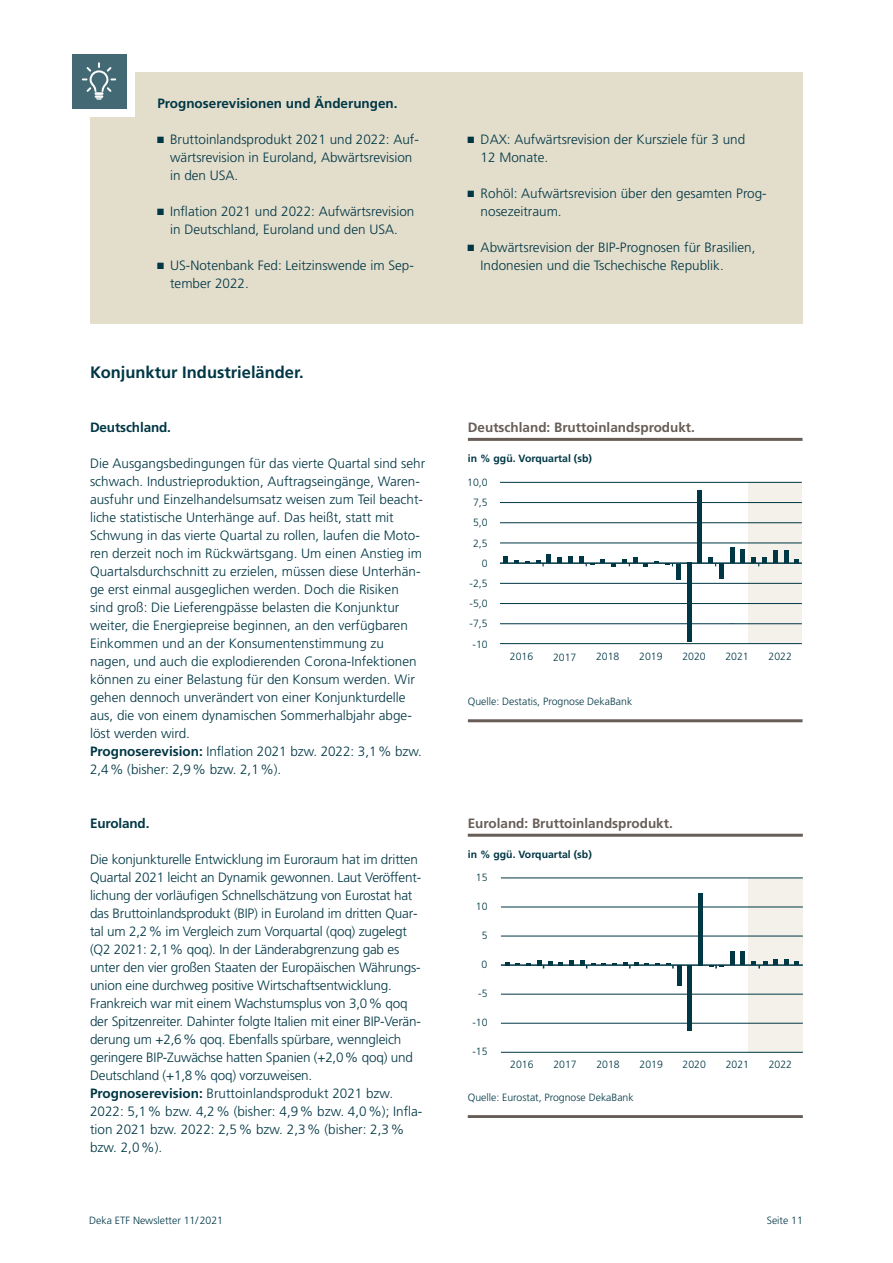
<style>
.page{position:relative;width:893px;height:1263px;background:#fff}
.page>*{position:absolute;margin:0;border:0;box-sizing:border-box;transform-origin:0 0}
.t1{font:700 16.5px "Deka Frutiger OTPS";color:#003745}
.t2{font:300 13.5px/18px "Deka Frutiger OTPS";color:#003745}
.t3{font:700 13.5px "Deka Frutiger OTPS";color:#003745}
.t4{font:700 13.5px "Deka Frutiger OTPS";color:#685d57}
.t5{font:700 13.5px "Deka Frutiger OTPS";color:#675d57}
.t6{font:300 10.5px "Deka Frutiger OTPS";color:#003745}
.t7{font:700 10.5px "Deka Frutiger OTPS";color:#003745}
.s1{font-weight:700}
</style>
<div class="page">
<div style="left:749px;top:482px;width:53px;height:162px;background:#f4f1ea"></div>
<hr style="left:468px;top:719px;width:334px;height:3px;background:#685d57">
<hr style="left:468px;top:438px;width:334px;height:3px;background:#685d57">
<hr style="left:500px;top:502px;width:302px;height:1px;background:#003745">
<hr style="left:500px;top:522px;width:302px;height:1px;background:#003745">
<hr style="left:500px;top:482px;width:302px;height:1px;background:#003745">
<hr style="left:500px;top:543px;width:302px;height:1px;background:#003745">
<hr style="left:500px;top:643px;width:302px;height:1px;background:#003745">
<hr style="left:500px;top:623px;width:302px;height:1px;background:#003745">
<hr style="left:500px;top:603px;width:302px;height:1px;background:#003745">
<hr style="left:500px;top:583px;width:302px;height:1px;background:#003745">
<hr style="left:500px;top:562px;width:302px;height:2px;background:#003745">
<hr style="left:698px;top:491px;width:4px;height:72px;background:#003745">
<hr style="left:687px;top:563px;width:4px;height:79px;background:#003745">
<hr style="left:676px;top:564px;width:4px;height:15px;background:#003745">
<svg style="left:644px;top:564px;width:4px;height:3px"></svg>
<svg style="left:622px;top:558px;width:15px;height:8px"></svg>
<svg style="left:601px;top:559px;width:4px;height:3px"></svg>
<svg style="left:579px;top:556px;width:15px;height:10px"></svg>
<svg style="left:568px;top:556px;width:5px;height:6px"></svg>
<svg style="left:558px;top:558px;width:4px;height:4px"></svg>
<svg style="left:536px;top:554px;width:15px;height:12px"></svg>
<svg style="left:504px;top:556px;width:4px;height:6px"></svg>
<svg style="left:795px;top:559px;width:4px;height:3px"></svg>
<hr style="left:784px;top:550px;width:4px;height:12px;background:#003745">
<hr style="left:773px;top:550px;width:4px;height:12px;background:#003745">
<svg style="left:752px;top:557px;width:15px;height:9px"></svg>
<hr style="left:741px;top:549px;width:4px;height:13px;background:#003745">
<hr style="left:730px;top:547px;width:4px;height:15px;background:#003745">
<hr style="left:719px;top:563px;width:4px;height:16px;background:#003745">
<svg style="left:708px;top:557px;width:8px;height:9px"></svg>
<div style="left:749px;top:878px;width:54px;height:174px;background:#f4f1ea"></div>
<hr style="left:468px;top:1115px;width:335px;height:3px;background:#675d57">
<hr style="left:501px;top:907px;width:302px;height:1px;background:#003745">
<hr style="left:501px;top:878px;width:302px;height:1px;background:#003745">
<hr style="left:501px;top:936px;width:302px;height:1px;background:#003745">
<hr style="left:501px;top:1052px;width:302px;height:1px;background:#003745">
<hr style="left:501px;top:964px;width:302px;height:2px;background:#003745">
<hr style="left:468px;top:834px;width:335px;height:3px;background:#675d57">
<hr style="left:501px;top:1023px;width:302px;height:1px;background:#003745">
<hr style="left:501px;top:994px;width:302px;height:1px;background:#003745">
<hr style="left:699px;top:893px;width:4px;height:72px;background:#003745">
<hr style="left:688px;top:965px;width:4px;height:65px;background:#003745">
<hr style="left:677px;top:965px;width:4px;height:21px;background:#003745">
<svg style="left:666px;top:963px;width:8px;height:5px"></svg>
<svg style="left:623px;top:962px;width:15px;height:6px"></svg>
<svg style="left:580px;top:960px;width:15px;height:8px"></svg>
<svg style="left:569px;top:960px;width:5px;height:4px"></svg>
<svg style="left:537px;top:960px;width:15px;height:8px"></svg>
<svg style="left:784px;top:959px;width:14px;height:6px"></svg>
<svg style="left:773px;top:959px;width:4px;height:5px"></svg>
<svg style="left:752px;top:961px;width:15px;height:7px"></svg>
<div style="left:740px;top:952px;width:5px;height:13px;background:#003745"></div>
<div style="left:730px;top:952px;width:5px;height:13px;background:#003745"></div>
<svg style="left:709px;top:965px;width:14px;height:3px"></svg>
<div style="left:90px;top:72px;width:713px;height:252px;background:#e3ddcb"></div>
<div style="left:72px;top:54px;width:54px;height:54px;background:#436a74"></div>
<svg style="left:82px;top:62px;width:34px;height:38px"></svg>
<svg style="left:157px;top:136px;width:7px;height:7px"></svg>
<svg style="left:157px;top:208px;width:7px;height:7px"></svg>
<svg style="left:157px;top:262px;width:7px;height:7px"></svg>
<svg style="left:468px;top:136px;width:6px;height:7px"></svg>
<svg style="left:468px;top:190px;width:6px;height:7px"></svg>
<svg style="left:468px;top:244px;width:6px;height:7px"></svg>
<p class="t3" style="left:157px;top:95px;width:242px">Prognoserevisionen und Änderungen.</p>
<p class="t2" style="left:170px;top:130px;width:250px">Bruttoinlandsprodukt 2021 und 2022: Auf&shy;wärtsrevision in Euroland, Abwärtsrevision in den USA.</p>
<p class="t2" style="left:170px;top:202px;width:246px">Inflation 2021 und 2022: Aufwärtsrevision in Deutschland, Euroland und den USA.</p>
<p class="t2" style="left:170px;top:256px;width:245px">US-Notenbank Fed: Leitzinswende im Sep&shy;tember 2022.</p>
<p class="t1" style="left:90px;top:362px;width:215px">Konjunktur Industrieländer.</p>
<p class="t3" style="left:90px;top:419px;width:83px">Deutschland.</p>
<p class="t2" style="left:90px;top:454px;width:337px">Die Ausgangsbedingungen für das vierte Quartal sind sehr schwach. Industrieproduktion, Auftragseingänge, Waren&shy;ausfuhr und Einzelhandelsumsatz weisen zum Teil beacht&shy;liche statistische Unterhänge auf. Das heißt, statt mit Schwung in das vierte Quartal zu rollen, laufen die Moto&shy;ren derzeit noch im Rückwärtsgang. Um einen Anstieg im Quartalsdurchschnitt zu erzielen, müssen diese Unterhän&shy;ge erst einmal ausgeglichen werden. Doch die Risiken sind groß: Die Lieferengpässe belasten die Konjunktur weiter, die Energiepreise beginnen, an den verfügbaren Einkommen und an der Konsumentenstimmung zu nagen, und auch die explodierenden Corona-Infektionen können zu einer Belastung für den Konsum werden. Wir gehen dennoch unverändert von einer Konjunkturdelle aus, die von einem dynamischen Sommerhalbjahr abge&shy;löst werden wird.<br><span class="s1">Prognoserevision:</span> Inflation 2021 bzw. 2022: 3,1% bzw.<br>2,4% (bisher: 2,9% bzw. 2,1%).</p>
<p class="t3" style="left:90px;top:815px;width:61px">Euroland.</p>
<p class="t2" style="left:90px;top:850px;width:334px">Die konjunkturelle Entwicklung im Euroraum hat im dritten Quartal 2021 leicht an Dynamik gewonnen. Laut Veröffent&shy;lichung der vorläufigen Schnellschätzung von Eurostat hat das Bruttoinlandsprodukt (BIP) in Euroland im dritten Quar&shy;tal um 2,2% im Vergleich zum Vorquartal (qoq) zugelegt (Q2 2021: 2,1% qoq). In der Länderabgrenzung gab es unter den vier großen Staaten der Europäischen Währungs&shy;union eine durchweg positive Wirtschaftsentwicklung.<br>Frankreich war mit einem Wachstumsplus von 3,0% qoq der Spitzenreiter. Dahinter folgte Italien mit einer BIP-Verän&shy;derung um +2,6% qoq. Ebenfalls spürbare, wenngleich geringere BIP-Zuwächse hatten Spanien (+2,0% qoq) und Deutschland (+1,8% qoq) vorzuweisen.<br><span class="s1">Prognoserevision:</span> Bruttoinlandsprodukt 2021 bzw.<br>2022: 5,1% bzw. 4,2% (bisher: 4,9% bzw. 4,0%); Infla&shy;tion 2021 bzw. 2022: 2,5% bzw. 2,3% (bisher: 2,3% bzw. 2,0%).</p>
<p class="t2" style="left:481px;top:130px;width:266px">DAX: Aufwärtsrevision der Kursziele für 3 und<br>12 Monate.</p>
<p class="t2" style="left:481px;top:184px;width:288px">Rohöl: Aufwärtsrevision über den gesamten Prog&shy;nosezeitraum.</p>
<p class="t2" style="left:481px;top:238px;width:276px">Abwärtsrevision der BIP-Prognosen für Brasilien,<br>Indonesien und die Tschechische Republik.</p>
<p class="t4" style="left:468px;top:419px;width:229px">Deutschland: Bruttoinlandsprodukt.</p>
<p class="t7" style="left:468px;top:452px;width:126px">in % ggü. Vorquartal (sb)</p>
<p class="t6" style="left:467px;top:476px;width:22px">10,0</p>
<p class="t6" style="left:473px;top:496px;width:16px">7,5</p>
<p class="t6" style="left:473px;top:516px;width:16px">5,0</p>
<p class="t6" style="left:473px;top:536px;width:16px">2,5</p>
<p class="t6" style="left:482px;top:557px;width:7px">0</p>
<p class="t6" style="left:470px;top:577px;width:20px">-2,5</p>
<p class="t6" style="left:470px;top:597px;width:20px">-5,0</p>
<p class="t6" style="left:470px;top:617px;width:20px">-7,5</p>
<p class="t6" style="left:473px;top:637px;width:17px">-10</p>
<p class="t6" style="left:510px;top:650px;width:25px">2016</p>
<p class="t6" style="left:553px;top:650px;width:25px">2017</p>
<p class="t6" style="left:596px;top:650px;width:25px">2018</p>
<p class="t6" style="left:639px;top:650px;width:25px">2019</p>
<p class="t6" style="left:682px;top:650px;width:25px">2020</p>
<p class="t6" style="left:725px;top:650px;width:25px">2021</p>
<p class="t6" style="left:768px;top:650px;width:25px">2022</p>
<p class="t6" style="left:468px;top:695px;width:166px">Quelle: Destatis, Prognose DekaBank</p>
<p class="t5" style="left:468px;top:815px;width:207px">Euroland: Bruttoinlandsprodukt.</p>
<p class="t7" style="left:468px;top:848px;width:126px">in % ggü. Vorquartal (sb)</p>
<p class="t6" style="left:476px;top:871px;width:13px">15</p>
<p class="t6" style="left:476px;top:900px;width:13px">10</p>
<p class="t6" style="left:482px;top:929px;width:7px">5</p>
<p class="t6" style="left:482px;top:958px;width:7px">0</p>
<p class="t6" style="left:478px;top:987px;width:11px">-5</p>
<p class="t6" style="left:472px;top:1016px;width:17px">-10</p>
<p class="t6" style="left:472px;top:1045px;width:17px">-15</p>
<p class="t6" style="left:510px;top:1058px;width:25px">2016</p>
<p class="t6" style="left:553px;top:1058px;width:25px">2017</p>
<p class="t6" style="left:596px;top:1058px;width:25px">2018</p>
<p class="t6" style="left:639px;top:1058px;width:25px">2019</p>
<p class="t6" style="left:683px;top:1058px;width:25px">2020</p>
<p class="t6" style="left:726px;top:1058px;width:25px">2021</p>
<p class="t6" style="left:769px;top:1058px;width:25px">2022</p>
<p class="t6" style="left:468px;top:1090px;width:167px">Quelle: Eurostat, Prognose DekaBank</p>
<p class="t6" style="left:89px;top:1214px;width:135px">Deka ETF Newsletter 11/2021</p>
<p class="t6" style="left:767px;top:1214px;width:38px">Seite 11</p>
</div>
